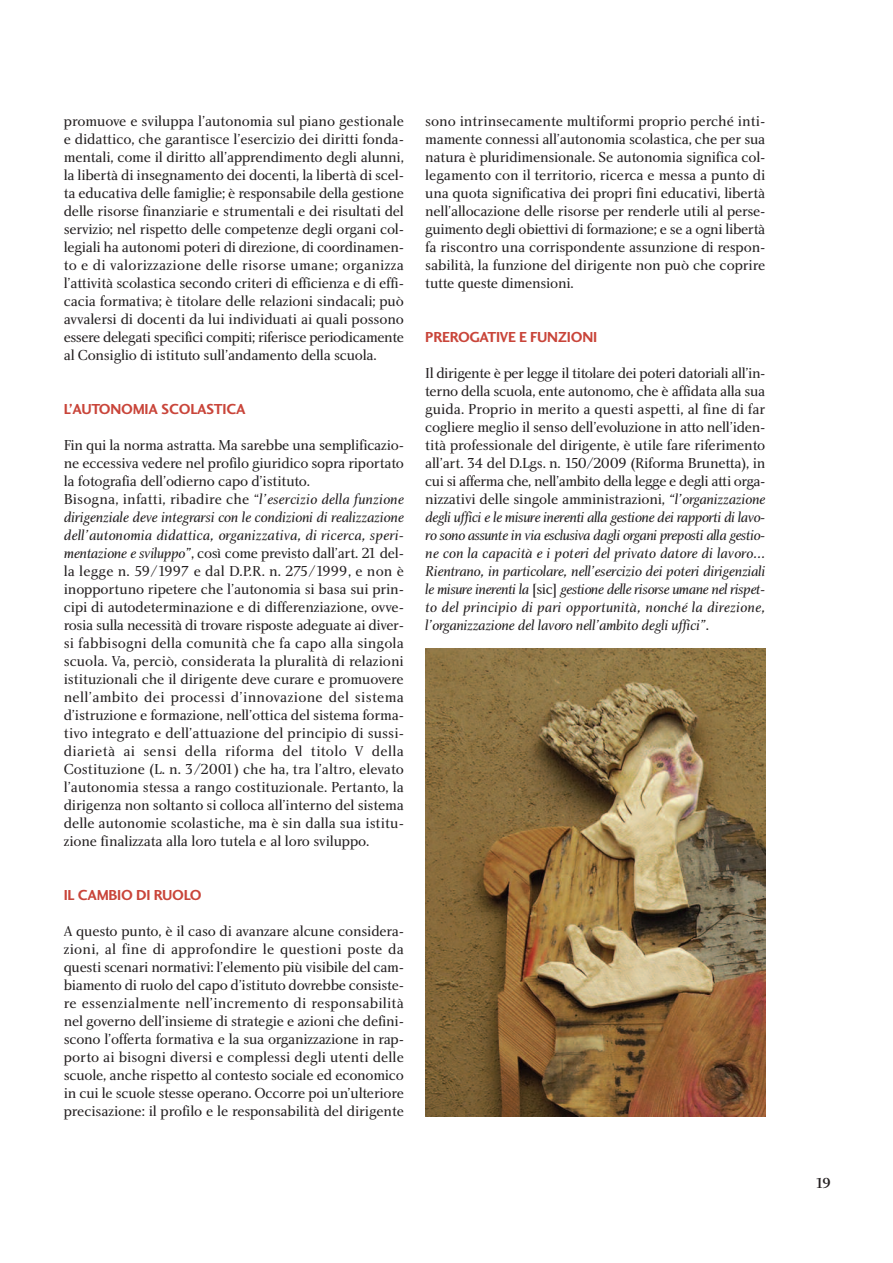
<style>
.page{position:relative;width:893px;height:1263px;background:#fff}
.page>*{position:absolute;margin:0;border:0;box-sizing:border-box;transform-origin:0 0}
.t1{font:15px/18px "Charlotte Book Plain";letter-spacing:-.02em;color:#231f20;text-align:justify}
.t2{font:15px/18px "Charlotte Book Italic Plain";letter-spacing:-.01em;color:#231f20}
.t3{font:15px "Charlotte Sans Bold Plain";letter-spacing:-.02em;color:#c9453a}
.t4{font:15px "Charlotte Medium Plain";color:#231f20}
.s1{font-family:"Charlotte Book Italic Plain"}
.s2{font-family:"Charlotte Book Plain"}
</style>
<div class="page">
<img style="left:425px;top:648px;width:340px;height:468px">
<p class="t1" style="left:64px;top:113px;width:342px">promuove e sviluppa l’autonomia sul piano gestionale e didattico, che garantisce l’esercizio dei diritti fonda&shy;mentali, come il diritto all’apprendimento degli alunni, la libertà di insegnamento dei docenti, la libertà di scel&shy;ta educativa delle famiglie; è responsabile della gestione delle risorse finanziarie e strumentali e dei risultati del servizio; nel rispetto delle competenze degli organi col&shy;legiali ha autonomi poteri di direzione, di coordinamen&shy;to e di valorizzazione delle risorse umane; organizza l’attività scolastica secondo criteri di efficienza e di effi&shy;cacia formativa; è titolare delle relazioni sindacali; può avvalersi di docenti da lui individuati ai quali possono essere delegati specifici compiti; riferisce periodicamente al Consiglio di istituto sull’andamento della scuola.</p>
<p class="t3" style="left:64px;top:403px;width:183px">L’AUTONOMIA SCOLASTICA</p>
<p class="t1" style="left:64px;top:437px;width:342px;text-align:left">Fin qui la norma astratta. Ma sarebbe una semplificazio&shy;ne eccessiva vedere nel profilo giuridico sopra riportato la fotografia dell’odierno capo d’istituto.<br>Bisogna, infatti, ribadire che “<span class="s1">l’esercizio della funzione</span></p>
<p class="t2" style="left:64px;top:509px;width:342px">dirigenziale deve integrarsi con le condizioni di realizzazione dell’autonomia didattica, organizzativa, di ricerca, speri-</p>
<p class="t1" style="left:64px;top:545px;width:342px"><span class="s1">mentazione e sviluppo”</span>, così come previsto dall’art. 21 del&shy;la legge n. 59/1997 e dal D.P.R. n. 275/1999, e non è inopportuno ripetere che l’autonomia si basa sui prin&shy;cipi di autodeterminazione e di differenziazione, ovve&shy;rosia sulla necessità di trovare risposte adeguate ai diver&shy;si fabbisogni della comunità che fa capo alla singola scuola. Va, perciò, considerata la pluralità di relazioni istituzionali che il dirigente deve curare e promuovere nell’ambito dei processi d’innovazione del sistema d’istruzione e formazione, nell’ottica del sistema forma&shy;tivo integrato e dell’attuazione del principio di sussi&shy;diarietà ai sensi della riforma del titolo V della Costituzione (L. n. 3/2001) che ha, tra l’altro, elevato l’autonomia stessa a rango costituzionale. Pertanto, la dirigenza non soltanto si colloca all’interno del sistema delle autonomie scolastiche, ma è sin dalla sua istitu&shy;zione finalizzata alla loro tutela e al loro sviluppo.</p>
<p class="t3" style="left:64px;top:889px;width:139px">IL CAMBIO DI RUOLO</p>
<p class="t1" style="left:64px;top:923px;width:342px">A questo punto, è il caso di avanzare alcune considera&shy;zioni, al fine di approfondire le questioni poste da questi scenari normativi: l’elemento più visibile del cam&shy;biamento di ruolo del capo d’istituto dovrebbe consiste&shy;re essenzialmente nell’incremento di responsabilità nel governo dell’insieme di strategie e azioni che defini&shy;scono l’offerta formativa e la sua organizzazione in rap&shy;porto ai bisogni diversi e complessi degli utenti delle scuole, anche rispetto al contesto sociale ed economico in cui le scuole stesse operano. Occorre poi un’ulteriore precisazione: il profilo e le responsabilità del dirigente</p>
<p class="t1" style="left:425px;top:113px;width:342px">sono intrinsecamente multiformi proprio perché inti&shy;mamente connessi all’autonomia scolastica, che per sua natura è pluridimensionale. Se autonomia significa col&shy;legamento con il territorio, ricerca e messa a punto di una quota significativa dei propri fini educativi, libertà nell’allocazione delle risorse per renderle utili al perse&shy;guimento degli obiettivi di formazione; e se a ogni libertà fa riscontro una corrispondente assunzione di respon&shy;sabilità, la funzione del dirigente non può che coprire tutte queste dimensioni.</p>
<p class="t3" style="left:425px;top:331px;width:173px">PREROGATIVE E FUNZIONI</p>
<p class="t1" style="left:425px;top:365px;width:342px">Il dirigente è per legge il titolare dei poteri datoriali all’in&shy;terno della scuola, ente autonomo, che è affidata alla sua guida. Proprio in merito a questi aspetti, al fine di far cogliere meglio il senso dell’evoluzione in atto nell’iden&shy;tità professionale del dirigente, è utile fare riferimento all’art. 34 del D.Lgs. n. 150/2009 (Riforma Brunetta), in cui si afferma che, nell’ambito della legge e degli atti orga&shy;nizzativi delle singole amministrazioni, <span class="s1">“l’organizzazione</span></p>
<p class="t2" style="left:425px;top:509px;width:342px;text-align:justify">degli uffici e le misure inerenti alla gestione dei rapporti di lavo&shy;ro sono assunte in via esclusiva dagli organi preposti alla gestio&shy;ne con la capacità e i poteri del privato datore di lavoro...<br>Rientrano, in particolare, nell’esercizio dei poteri dirigenziali le misure inerenti la <span class="s2">[sic]</span> gestione delle risorse umane nel rispet&shy;to del principio di pari opportunità, nonché la direzione, l’organizzazione del lavoro nell’ambito degli uffici”<span class="s2">.</span></p>
<p class="t4" style="left:815px;top:1177px;width:18px">19</p>
</div>
